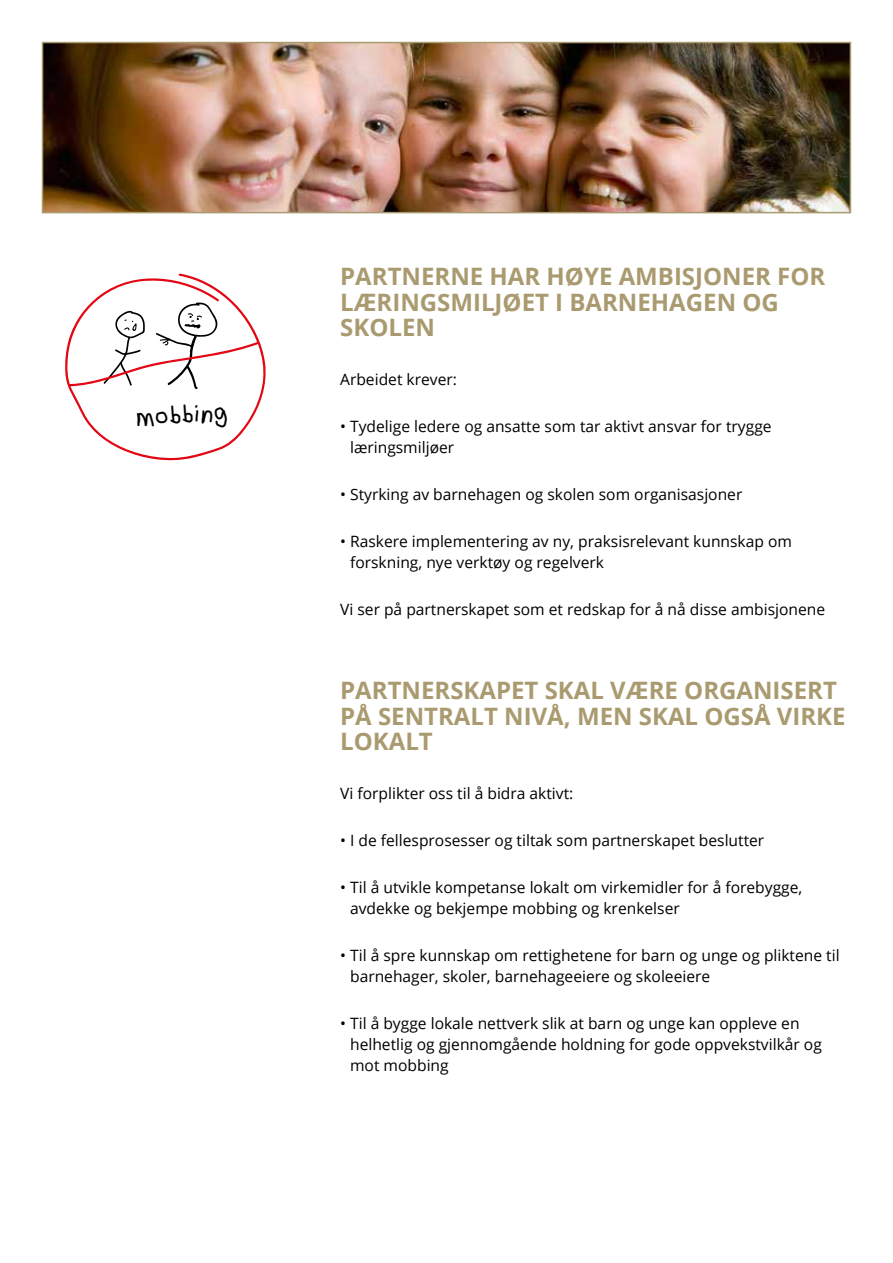
<style>
.page{position:relative;width:893px;height:1263px;background:#fff}
.page>*{position:absolute;margin:0;border:0;box-sizing:border-box;transform-origin:0 0}
.t1{font:26.7px "kindergarten";color:#000}
.t2{font:700 24px/25.5px "Open Sans";color:#a99a6f}
.t3{font:15.6px/21px "Open Sans";color:#000}
</style>
<div class="page">
<img style="left:45px;top:45px;width:803px;height:165px">
<div style="left:42px;top:42px;width:809px;height:171px;border:2px solid #a99a6f"></div>
<svg style="left:65px;top:273px;width:201px;height:188px"></svg>
<h1 class="t1" style="left:135px;top:407px;width:94px;rotate:-4deg">mobbing</h1>
<h2 class="t2" style="left:340px;top:263px;width:487px">PARTNERNE HAR HØYE AMBISJONER FOR<br>LÆRINGSMILJØET I BARNEHAGEN OG<br>SKOLEN</h2>
<p class="t3" style="left:340px;top:368px;width:118px">Arbeidet krever:</p>
<p class="t3" style="left:350px;top:415px;width:423px;text-indent:-10px">• Tydelige ledere og ansatte som tar aktivt ansvar for trygge læringsmiljøer</p>
<p class="t3" style="left:340px;top:483px;width:404px">• Styrking av barnehagen og skolen som organisasjoner</p>
<p class="t3" style="left:350px;top:530px;width:443px;text-indent:-10px">• Raskere implementering av ny, praksisrelevant kunnskap om forskning, nye verktøy og regelverk</p>
<p class="t3" style="left:340px;top:598px;width:487px">Vi ser på partnerskapet som et redskap for å nå disse ambisjonene</p>
<h2 class="t2" style="left:340px;top:677px;width:507px">PARTNERSKAPET SKAL VÆRE ORGANISERT<br>PÅ SENTRALT NIVÅ, MEN SKAL OGSÅ VIRKE<br>LOKALT</h2>
<p class="t3" style="left:340px;top:782px;width:235px">Vi forplikter oss til å bidra aktivt:</p>
<p class="t3" style="left:340px;top:829px;width:426px">• I de fellesprosesser og tiltak som partnerskapet beslutter</p>
<p class="t3" style="left:350px;top:876px;width:454px;text-indent:-10px">• Til å utvikle kompetanse lokalt om virkemidler for å forebygge, avdekke og bekjempe mobbing og krenkelser</p>
<p class="t3" style="left:350px;top:944px;width:491px;text-indent:-10px">• Til å spre kunnskap om rettighetene for barn og unge og pliktene til barnehager, skoler, barnehageeiere og skoleeiere</p>
<p class="t3" style="left:350px;top:1012px;width:473px;text-indent:-10px">• Til å bygge lokale nettverk slik at barn og unge kan oppleve en helhetlig og gjennomgående holdning for gode oppvekstvilkår og mot mobbing</p>
</div>
